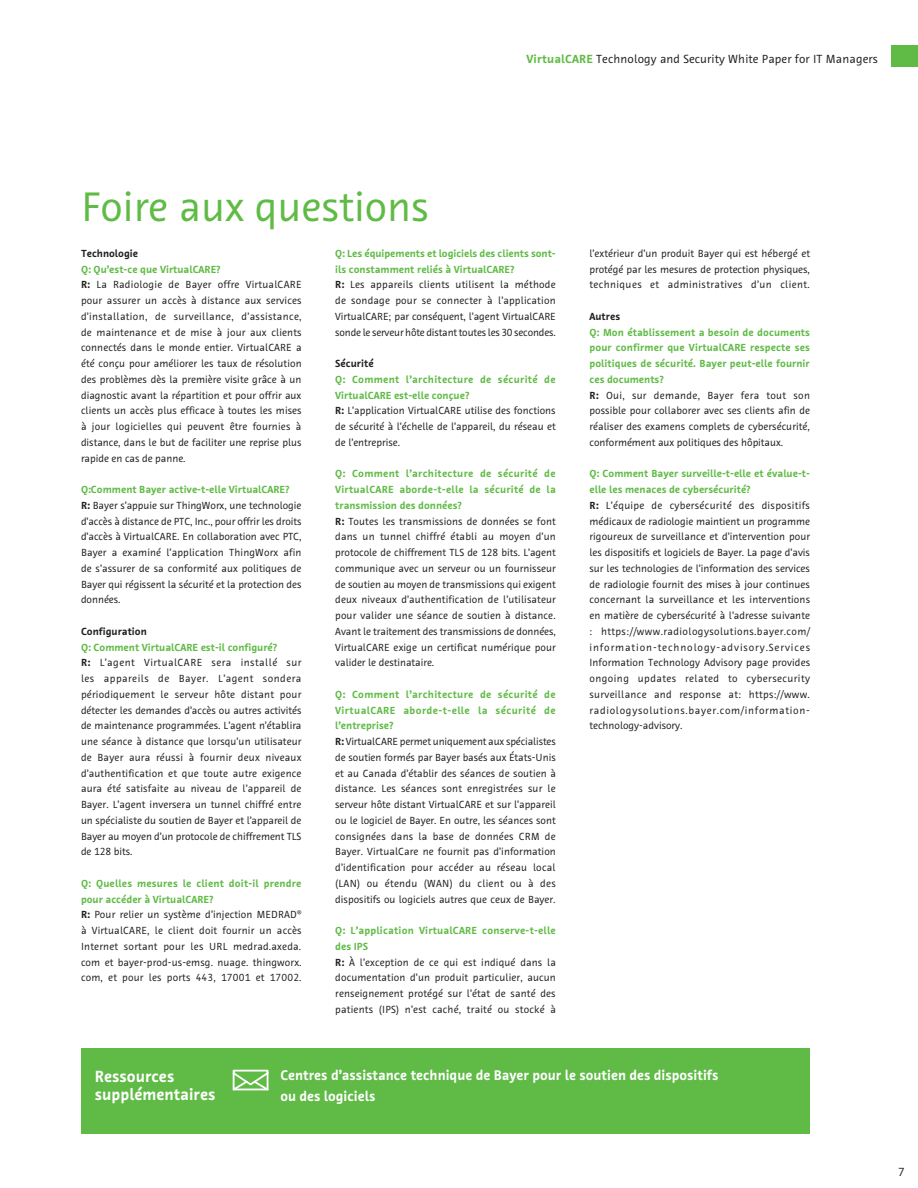
<style>
.page{position:relative;width:918px;height:1188px;background:#fff}
.page>*{position:absolute;margin:0;border:0;box-sizing:border-box;transform-origin:0 0}
.t1{font:42px "Bayer Sans";color:#60bb46}
.t2{font:700 16.5px/18px "Bayer Sans";color:#fff;scale:.96 1}
.t3{font:700 14.25px/21px "Bayer Sans";color:#fff;scale:.96 1}
.t4{font:12px "Bayer Sans";letter-spacing:.015em;color:#231f20}
.t5{font:10.5px/15.8px "Bayer Sans";color:#231f20;text-align:justify}
.t6{font:700 10.5px/15.8px "Bayer Sans";color:#60bb46}
.t7{font:700 10.5px/15.8px "Bayer Sans";letter-spacing:.025em;color:#60bb46}
.t8{font:700 10.5px "Bayer Sans";color:#231f20}
.s1{font-weight:700;color:#60bb46}
.s2{font-weight:700}
</style>
<div class="page">
<div style="left:891px;top:45px;width:27px;height:22px;background:#60bb46"></div>
<div style="left:81px;top:1048px;width:729px;height:86px;background:#60bb46"></div>
<svg style="left:232px;top:1069px;width:37px;height:22px"></svg>
<p class="t4" style="left:526px;top:51px;width:353px"><span class="s1">VirtualCARE</span> Technology and Security White Paper for IT Managers</p>
<p class="t1" style="left:81px;top:180px;width:349px">Foire aux questions</p>
<p class="t8" style="left:81px;top:246px;width:59px">Technologie</p>
<p class="t6" style="left:81px;top:261px;width:141px">Q: Qu’est-ce que VirtualCARE?</p>
<p class="t5" style="left:81px;top:277px;width:222px"><span class="s2">R:</span> La Radiologie de Bayer offre VirtualCARE pour assurer un accès à distance aux services d’installation, de surveillance, d’assistance, de maintenance et de mise à jour aux clients connectés dans le monde entier. VirtualCARE a été conçu pour améliorer les taux de résolution des problèmes dès la première visite grâce à un diagnostic avant la répartition et pour offrir aux clients un accès plus efficace à toutes les mises à jour logicielles qui peuvent être fournies à distance, dans le but de faciliter une reprise plus rapide en cas de panne.</p>
<p class="t6" style="left:81px;top:482px;width:210px">Q:Comment Bayer active-t-elle VirtualCARE?</p>
<p class="t5" style="left:81px;top:497px;width:222px"><span class="s2">R:</span> Bayer s’appuie sur ThingWorx, une technologie d’accès à distance de PTC, Inc., pour offrir les droits d’accès à VirtualCARE. En collaboration avec PTC, Bayer a examiné l’application ThingWorx afin de s’assurer de sa conformité aux politiques de Bayer qui régissent la sécurité et la protection des données.</p>
<p class="t8" style="left:81px;top:624px;width:67px">Configuration</p>
<p class="t6" style="left:81px;top:639px;width:198px">Q: Comment VirtualCARE est-il configuré?</p>
<p class="t5" style="left:81px;top:655px;width:222px"><span class="s2">R:</span> L’agent VirtualCARE sera installé sur les appareils de Bayer. L’agent sondera périodiquement le serveur hôte distant pour détecter les demandes d’accès ou autres activités de maintenance programmées. L’agent n’établira une séance à distance que lorsqu’un utilisateur de Bayer aura réussi à fournir deux niveaux d’authentification et que toute autre exigence aura été satisfaite au niveau de l’appareil de Bayer. L’agent inversera un tunnel chiffré entre un spécialiste du soutien de Bayer et l’appareil de Bayer au moyen d’un protocole de chiffrement TLS de 128 bits.</p>
<p class="t6" style="left:81px;top:875px;width:222px">Q: Quelles mesures le client doit-il prendre pour accéder à VirtualCARE?</p>
<p class="t5" style="left:81px;top:907px;width:222px"><span class="s2">R:</span> Pour relier un système d’injection MEDRAD® à VirtualCARE, le client doit fournir un accès Internet sortant pour les URL medrad.axeda. com et bayer-prod-us-emsg. nuage. thingworx. com, et pour les ports 443, 17001 et 17002.</p>
<p class="t6" style="left:335px;top:245px;width:222px">Q: Les équipements et logiciels des clients sont&shy;ils constamment reliés à VirtualCARE?</p>
<p class="t5" style="left:335px;top:277px;width:222px"><span class="s2">R:</span> Les appareils clients utilisent la méthode de sondage pour se connecter à l’application VirtualCARE; par conséquent, l’agent VirtualCARE sonde le serveur hôte distant toutes les 30 secondes.</p>
<p class="t8" style="left:335px;top:357px;width:40px">Sécurité</p>
<p class="t7" style="left:335px;top:371px;width:222px">Q: Comment l’architecture de sécurité de<br>VirtualCARE est-elle conçue?</p>
<p class="t5" style="left:335px;top:403px;width:222px"><span class="s2">R:</span> L’application VirtualCARE utilise des fonctions de sécurité à l’échelle de l’appareil, du réseau et de l’entreprise.</p>
<p class="t6" style="left:335px;top:466px;width:222px;text-align:justify">Q: Comment l’architecture de sécurité de VirtualCARE aborde-t-elle la sécurité de la transmission des données?</p>
<p class="t5" style="left:335px;top:513px;width:222px"><span class="s2">R:</span> Toutes les transmissions de données se font dans un tunnel chiffré établi au moyen d’un protocole de chiffrement TLS de 128 bits. L’agent communique avec un serveur ou un fournisseur de soutien au moyen de transmissions qui exigent deux niveaux d’authentification de l’utilisateur pour valider une séance de soutien à distance.<br>Avant le traitement des transmissions de données, VirtualCARE exige un certificat numérique pour valider le destinataire.</p>
<p class="t6" style="left:335px;top:686px;width:222px;text-align:justify">Q: Comment l’architecture de sécurité de VirtualCARE aborde-t-elle la sécurité de l’entreprise?</p>
<p class="t5" style="left:335px;top:734px;width:222px"><span class="s2">R:</span> VirtualCARE permet uniquement aux spécialistes de soutien formés par Bayer basés aux États-Unis et au Canada d’établir des séances de soutien à distance. Les séances sont enregistrées sur le serveur hôte distant VirtualCARE et sur l’appareil ou le logiciel de Bayer. En outre, les séances sont consignées dans la base de données CRM de Bayer. VirtualCare ne fournit pas d’information d’identification pour accéder au réseau local (LAN) ou étendu (WAN) du client ou à des dispositifs ou logiciels autres que ceux de Bayer.</p>
<p class="t6" style="left:335px;top:923px;width:222px">Q: L’application VirtualCARE conserve-t-elle des IPS</p>
<p class="t5" style="left:335px;top:954px;width:222px"><span class="s2">R:</span> À l’exception de ce qui est indiqué dans la documentation d’un produit particulier, aucun renseignement protégé sur l’état de santé des patients (IPS) n’est caché, traité ou stocké à</p>
<p class="t5" style="left:590px;top:245px;width:222px">l’extérieur d’un produit Bayer qui est hébergé et protégé par les mesures de protection physiques, techniques et administratives d’un client.</p>
<p class="t8" style="left:590px;top:309px;width:32px">Autres</p>
<p class="t6" style="left:590px;top:324px;width:222px;text-align:justify">Q: Mon établissement a besoin de documents pour confirmer que VirtualCARE respecte ses politiques de sécurité. Bayer peut-elle fournir ces documents?</p>
<p class="t5" style="left:590px;top:387px;width:222px"><span class="s2">R:</span> Oui, sur demande, Bayer fera tout son possible pour collaborer avec ses clients afin de réaliser des examens complets de cybersécurité, conformément aux politiques des hôpitaux.</p>
<p class="t6" style="left:590px;top:466px;width:222px">Q: Comment Bayer surveille-t-elle et évalue-t&shy;elle les menaces de cybersécurité?</p>
<p class="t5" style="left:590px;top:497px;width:222px"><span class="s2">R:</span> L’équipe de cybersécurité des dispositifs médicaux de radiologie maintient un programme rigoureux de surveillance et d’intervention pour les dispositifs et logiciels de Bayer. La page d’avis sur les technologies de l’information des services de radiologie fournit des mises à jour continues concernant la surveillance et les interventions en matière de cybersécurité à l’adresse suivante : https://www.radiologysolutions.bayer.com/ information-technology-advisory.Services Information Technology Advisory page provides ongoing updates related to cybersecurity surveillance and response at: https://www. radiologysolutions.bayer.com/information&shy;technology-advisory.</p>
<p class="t2" style="left:95px;top:1068px;width:127px">Ressources supplémentaires</p>
<p class="t3" style="left:280px;top:1065px;width:458px">Centres d’assistance technique de Bayer pour le soutien des dispositifs ou des logiciels</p>
<p class="t4" style="left:898px;top:1164px;width:8px">7</p>
</div>
